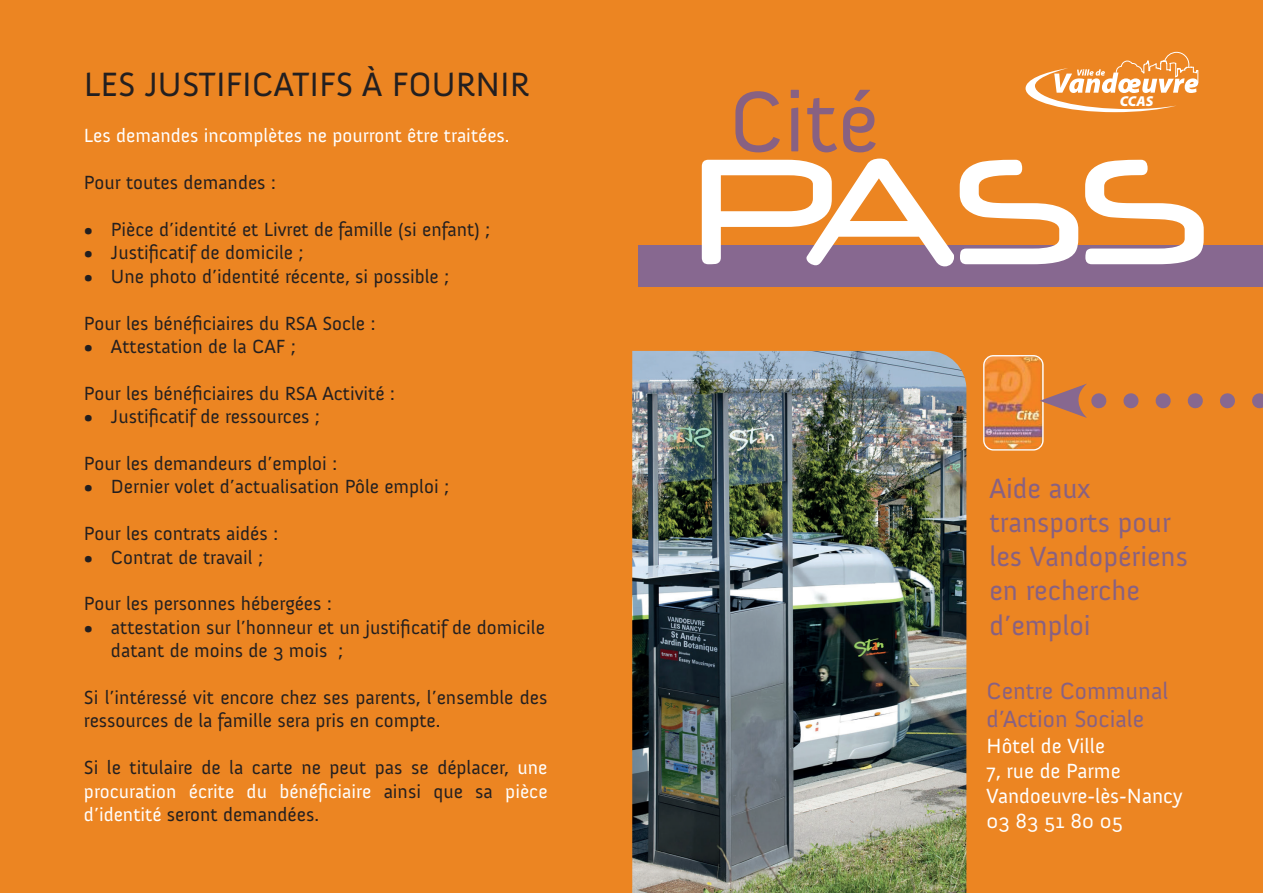
<style>
.page{position:relative;width:1263px;height:893px;background:#ec8522}
.page>*{position:absolute;margin:0;border:0;box-sizing:border-box;transform-origin:0 0}
.t1{font:34.5px "Anivers";color:#231f20}
.t2{font:28.5px/34.2px "Anivers";color:#886182}
.t3{font:24px/28.8px "Anivers";color:#886182}
.t4{font:21px/25.2px "Anivers";color:#fff}
.t5{font:19.5px/23.4px "Anivers";color:#231f20}
.t6{font:19.5px "Anivers";color:#fff}
.t7{font:italic 900 14.25px "Myriad Pro";color:#fff}
.s1{color:#fff}
</style>
<div class="page">
<div style="left:639px;top:245px;width:624px;height:41px;background:#876890"></div>
<svg style="left:735px;top:90px;width:141px;height:62px;background:#cd793f"></svg>
<svg style="left:702px;top:159px;width:502px;height:107px"></svg>
<img style="left:632px;top:351px;width:334px;height:542px">
<svg style="left:1025px;top:52px;width:173px;height:60px"></svg>
<img style="left:984px;top:356px;width:59px;height:94px">
<div style="left:983px;top:355px;width:61px;height:96px;border:1px solid #fff;border-radius:10px"></div>
<svg style="left:1040px;top:384px;width:223px;height:34px;background:#d67f3a"></svg>
<h1 class="t1" style="left:84px;top:65px;width:447px">LES JUSTIFICATIFS À FOURNIR</h1>
<p class="t6" style="left:84px;top:125px;width:427px">Les demandes incomplètes ne pourront être traitées.</p>
<p class="t5" style="left:84px;top:171px;width:193px">Pour toutes demandes :</p>
<p class="t5" style="left:84px;top:218px;width:408px">• Pièce d’identité et Livret de famille (si enfant) ;</p>
<p class="t5" style="left:84px;top:241px;width:221px">• Justificatif de domicile ;</p>
<p class="t5" style="left:84px;top:265px;width:367px">• Une photo d’identité récente, si possible ;</p>
<p class="t5" style="left:84px;top:312px;width:293px">Pour les bénéficiaires du RSA Socle :</p>
<p class="t5" style="left:84px;top:335px;width:213px">• Attestation de la CAF ;</p>
<p class="t5" style="left:84px;top:382px;width:312px">Pour les bénéficiaires du RSA Activité :</p>
<p class="t5" style="left:84px;top:405px;width:237px">• Justificatif de ressources ;</p>
<p class="t5" style="left:84px;top:452px;width:255px">Pour les demandeurs d’emploi :</p>
<p class="t5" style="left:84px;top:475px;width:367px">• Dernier volet d’actualisation Pôle emploi ;</p>
<p class="t5" style="left:84px;top:522px;width:196px">Pour les contrats aidés :</p>
<p class="t5" style="left:84px;top:546px;width:181px">• Contrat de travail ;</p>
<p class="t5" style="left:84px;top:592px;width:249px">Pour les personnes hébergées :</p>
<p class="t5" style="left:111px;top:616px;width:435px;text-indent:-27px">• attestation sur l’honneur et un justificatif de domicile datant de moins de 3 mois ;</p>
<p class="t5" style="left:84px;top:686px;width:465px">Si l’intéressé vit encore chez ses parents, l’ensemble des ressources de la famille sera pris en compte.</p>
<p class="t5" style="left:84px;top:756px;width:465px;text-align:justify">Si le titulaire de la carte ne peut pas se déplacer, <span class="s1">une procuration écrite du bénéficiaire</span> ainsi que sa <span class="s1">pièce d’identité</span> seront demandées.</p>
<p class="t7" style="left:1120px;top:92px;width:35px">CCAS</p>
<h2 class="t2" style="left:989px;top:471px;width:200px">Aide aux transports pour les Vandopériens en recherche d’emploi</h2>
<p class="t3" style="left:986px;top:676px;width:183px">Centre Communal d’Action Sociale</p>
<p class="t4" style="left:986px;top:733px;width:197px">Hôtel de Ville<br>7, rue de Parme<br>Vandoeuvre-lès-Nancy<br>03 83 51 80 05</p>
</div>
